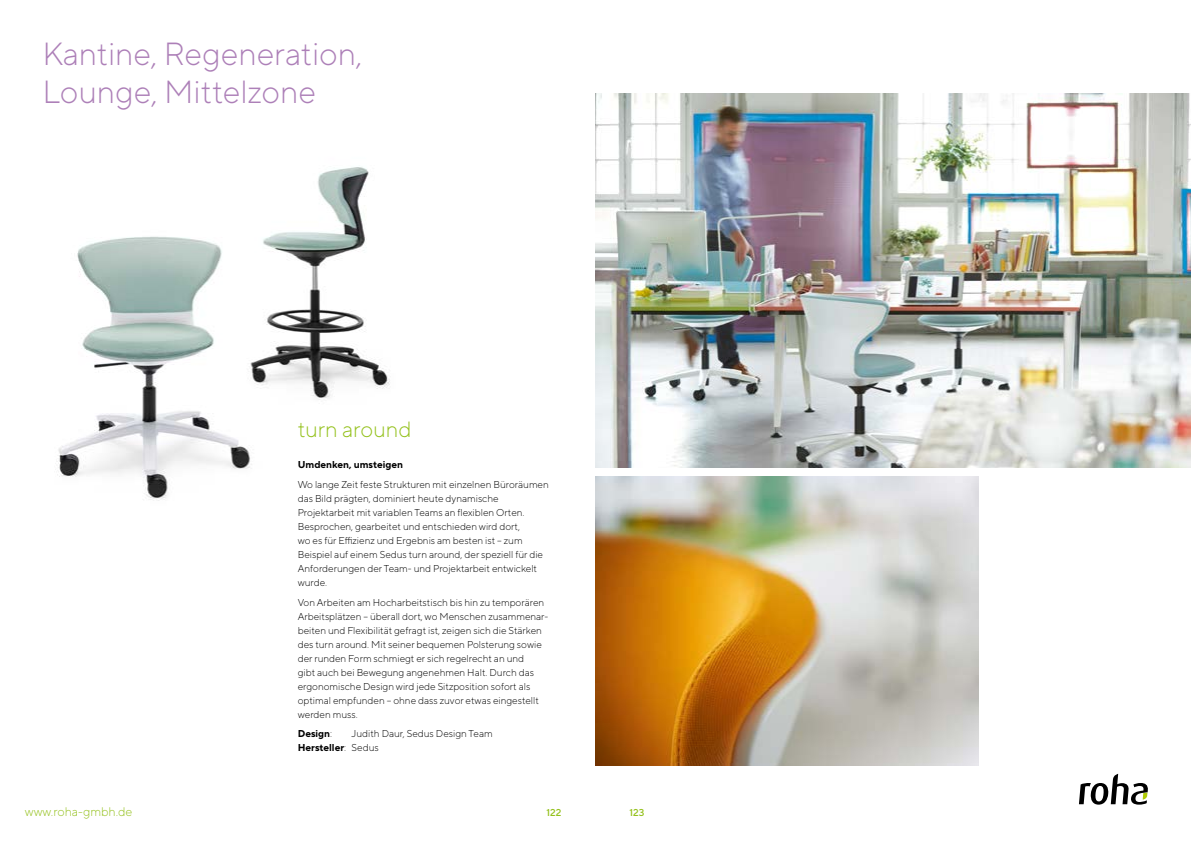
<style>
.page{position:relative;width:1191px;height:842px;background:#fff}
.page>*{position:absolute;margin:0;border:0;box-sizing:border-box;transform-origin:0 0}
.t1{font:300 32px/38px "TT Norms Pro";color:#ad80b8}
.t2{font:300 22px "TT Norms Pro";color:#94c11c}
.t3{font:300 12.5px "TT Norms Pro";color:#94c11c}
.t4{font:300 10px/14px "TT Norms Pro";color:#000}
.t5{font:700 10px "TT Norms Pro";color:#000}
.t6{font:500 10px "TT Norms Pro";color:#94c11c}
.s1{font-weight:300}
.s2{font-weight:700}
</style>
<div class="page">
<img style="left:57px;top:167px;width:333px;height:334px">
<img style="left:595px;top:476px;width:383px;height:289px">
<img style="left:595px;top:94px;width:596px;height:374px">
<svg style="left:1079px;top:774px;width:69px;height:31px"></svg>
<h1 class="t1" style="left:43px;top:34px;width:321px">Kantine, Regeneration,<br>Lounge, Mittelzone</h1>
<p class="t3" style="left:25px;top:804px;width:109px">www.roha-gmbh.de</p>
<h2 class="t2" style="left:298px;top:416px;width:115px">turn around</h2>
<p class="t5" style="left:298px;top:458px;width:107px">Umdenken, umsteigen</p>
<p class="t4" style="left:298px;top:477px;width:252px">Wo lange Zeit feste Strukturen mit einzelnen Büroräumen das Bild prägten, dominiert heute dynamische Projektarbeit mit variablen Teams an flexiblen Orten.<br>Besprochen, gearbeitet und entschieden wird dort,<br>wo es für Effizienz und Ergebnis am besten ist – zum Beispiel auf einem Sedus turn around, der speziell für die Anforderungen der Team- und Projektarbeit entwickelt wurde.</p>
<p class="t4" style="left:298px;top:595px;width:252px">Von Arbeiten am Hocharbeitstisch bis hin zu temporären Arbeitsplätzen – überall dort, wo Menschen zusammenar&shy;beiten und Flexibilität gefragt ist, zeigen sich die Stärken des turn around. Mit seiner bequemen Polsterung sowie der runden Form schmiegt er sich regelrecht an und<br>gibt auch bei Bewegung angenehmen Halt. Durch das ergonomische Design wird jede Sitzposition sofort als optimal empfunden – ohne dass zuvor etwas eingestellt werden muss.</p>
<p class="t5" style="left:298px;top:727px;width:36px">Design<span class="s1">:</span></p>
<p class="t4" style="left:298px;top:727px;width:196px;text-indent:54px">Judith Daur, Sedus Design Team<br><span class="s2">Hersteller</span>: Sedus</p>
<p class="t6" style="left:546px;top:806px;width:16px">122</p>
<p class="t6" style="left:629px;top:806px;width:16px">123</p>
</div>
